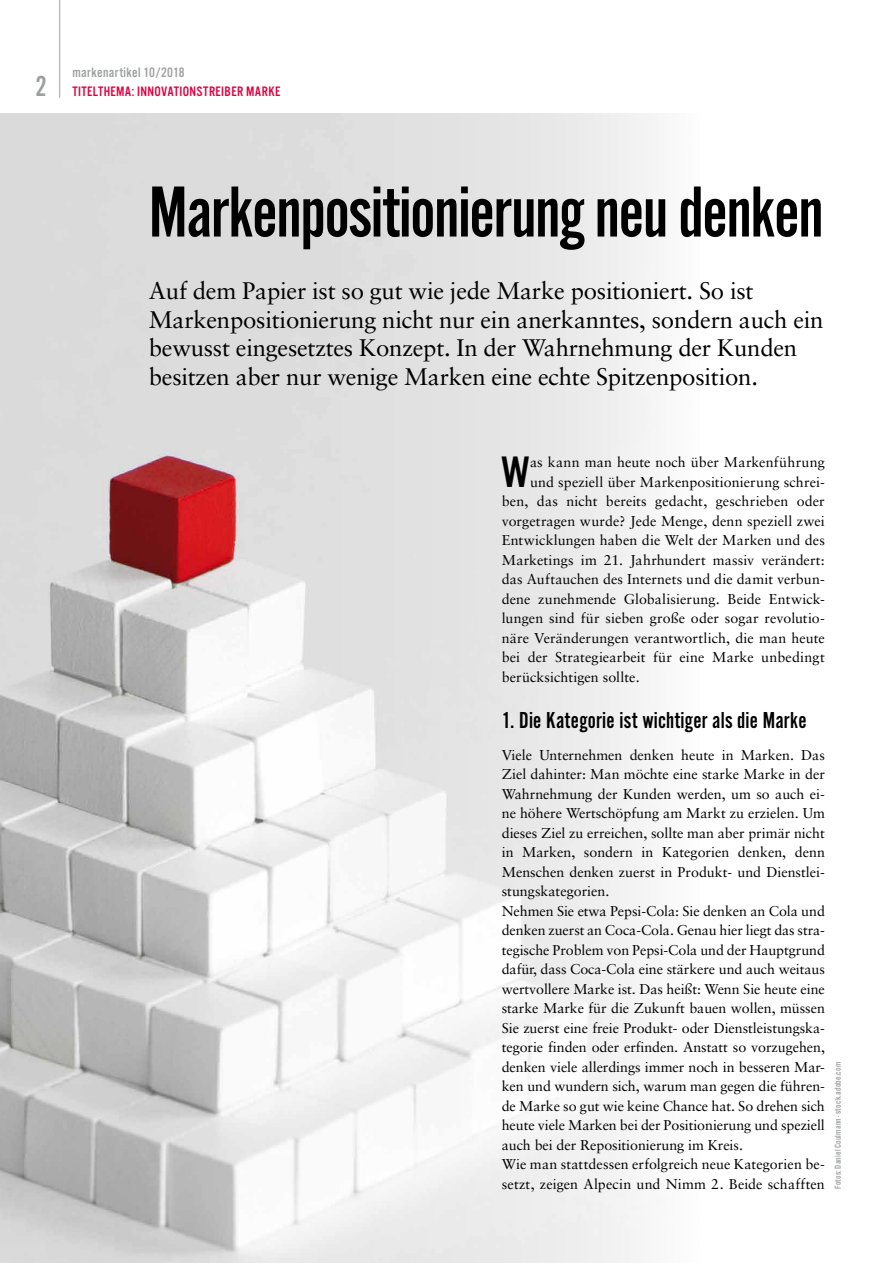
<style>
.page{position:relative;width:893px;height:1263px;background:#fff}
.page>*{position:absolute;margin:0;border:0;box-sizing:border-box;transform-origin:0 0}
.t1{font:75px "Alternate Got No 2 D";letter-spacing:-.015em;color:#000}
.t2{font:45.75px "Alternate Got No 3 D";color:#000}
.t3{font:24px/28.5px "Sabon";letter-spacing:-.01em;color:#000}
.t4{font:24px "Alternate Got No 2 D";letter-spacing:.01em;color:#000}
.t5{font:14.25px/19.5px "Sabon";color:#000}
.t6{font:14.25px/18.6px "Alternate Got No 3 D";letter-spacing:.025em;color:#e20040}
.t7{font:9px "Alternate Got No 3 D";letter-spacing:.03em;color:#9c9e9f}
.s1{color:#9c9e9f}
.s2{font-family:"Alternate Got No 2 D";font-size:30px;color:#9c9e9f}
</style>
<div class="page">
<hr style="left:59px;top:0;width:1px;height:98px;background:#bbbdbe">
<img style="left:0;top:114px;width:652px;height:1149px">
<p class="t6" style="left:35px;top:63px;width:246px;text-indent:37px"><span class="s1">MARKENARTIKEL 10/2018<br></span><span class="s2">2</span> TITELTHEMA: INNOVATIONSTREIBER MARKE</p>
<h1 class="t1" style="left:149px;top:173px;width:676px">Markenpositionierung neu denken</h1>
<p class="t3" style="left:149px;top:276px;width:676px">Auf dem Papier ist so gut wie jede Marke positioniert. So ist Markenpositionierung nicht nur ein anerkanntes, sondern auch ein bewusst eingesetztes Konzept. In der Wahrnehmung der Kunden besitzen aber nur wenige Marken eine echte Spitzenposition.</p>
<h2 class="t2" style="left:501px;top:448px;width:31px">W</h2>
<p class="t5" style="left:530px;top:452px;width:296px">as kann man heute noch über Markenführung</p>
<p class="t5" style="left:530px;top:472px;width:296px">und speziell über Markenpositionierung schrei-</p>
<p class="t5" style="left:502px;top:491px;width:325px">ben, das nicht bereits gedacht, geschrieben oder</p>
<p class="t5" style="left:502px;top:511px;width:325px">vorgetragen wurde? Jede Menge, denn speziell zwei</p>
<p class="t5" style="left:502px;top:530px;width:325px">Entwicklungen haben die Welt der Marken und des</p>
<p class="t5" style="left:502px;top:550px;width:325px">Marketings im 21. Jahrhundert massiv verändert:</p>
<p class="t5" style="left:502px;top:569px;width:325px">das Auftauchen des Internets und die damit verbun-</p>
<p class="t5" style="left:502px;top:589px;width:325px">dene zunehmende Globalisierung. Beide Entwick-</p>
<p class="t5" style="left:502px;top:608px;width:325px">lungen sind für sieben große oder sogar revolutio-</p>
<p class="t5" style="left:502px;top:628px;width:325px">näre Veränderungen verantwortlich, die man heute</p>
<p class="t5" style="left:502px;top:647px;width:325px">bei der Strategiearbeit für eine Marke unbedingt</p>
<p class="t5" style="left:502px;top:667px;width:139px">berücksichtigen sollte.</p>
<h3 class="t4" style="left:502px;top:708px;width:306px">1. Die Kategorie ist wichtiger als die Marke</h3>
<p class="t5" style="left:502px;top:745px;width:325px">Viele Unternehmen denken heute in Marken. Das Ziel dahinter: Man möchte eine starke Marke in der Wahrnehmung der Kunden werden, um so auch ei&shy;ne höhere Wertschöpfung am Markt zu erzielen. Um dieses Ziel zu erreichen, sollte man aber primär nicht in Marken, sondern in Kategorien denken, denn Menschen denken zuerst in Produkt- und Dienstlei&shy;stungskategorien.<br>Nehmen Sie etwa Pepsi-Cola: Sie denken an Cola und denken zuerst an Coca-Cola. Genau hier liegt das stra&shy;tegische Problem von Pepsi-Cola und der Hauptgrund dafür, dass Coca-Cola eine stärkere und auch weitaus wertvollere Marke ist. Das heißt: Wenn Sie heute eine starke Marke für die Zukunft bauen wollen, müssen Sie zuerst eine freie Produkt- oder Dienstleistungska&shy;tegorie finden oder erfinden. Anstatt so vorzugehen, denken viele allerdings immer noch in besseren Mar&shy;ken und wundern sich, warum man gegen die führen&shy;de Marke so gut wie keine Chance hat. So drehen sich heute viele Marken bei der Positionierung und speziell auch bei der Repositionierung im Kreis.<br>Wie man stattdessen erfolgreich neue Kategorien be&shy;setzt, zeigen Alpecin und Nimm 2. Beide schafften</p>
<p class="t7" style="left:833px;top:1189px;width:129px;rotate:-90deg">FOTOS: DANIEL COULMANN - STOCK.ADOBE.COM</p>
</div>
